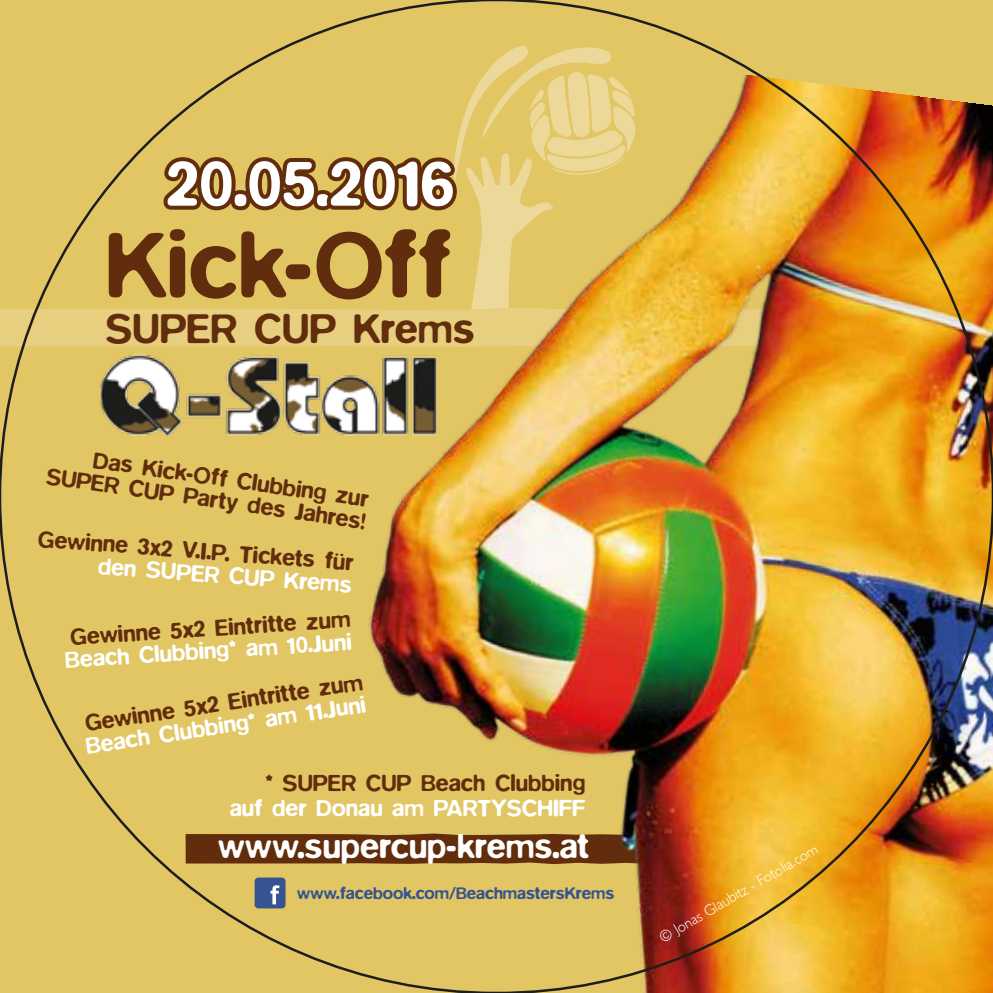
<style>
.page{position:relative;width:993px;height:993px;background:#fff}
.page>*{position:absolute;margin:0;border:0;box-sizing:border-box;transform-origin:0 0}
.t1{font:500 95.75px "Blur";color:#612d0d}
.t2{font:500 42.5px "Blur";color:#612d0d}
.t3{font:500 35px "Blur";color:#fff}
.t4{font:500 23.75px/22.5px "Blur";color:#612d0d;text-align:right}
.t5{font:500 23.75px "Blur";color:#fff}
.t6{font:500 17.25px "Blur";color:#355491}
.t7{font:300 15px "Gill Sans";color:#fff}
</style>
<div class="page">
<img style="left:0;top:0;width:992px;height:992px">
<div style="left:254px;top:877px;width:31px;height:31px;background:#355491;border-radius:4px"></div>
<svg style="left:270px;top:885px;width:9px;height:19px"></svg>
<svg style="left:0;top:41px;width:992px;height:306px;background:#deb556"></svg>
<img style="left:95px;top:354px;width:346px;height:81px">
<h1 class="t1" style="left:105px;top:209px;width:347px">Kick-Off</h1>
<h2 class="t2" style="left:105px;top:303px;width:371px">SUPER CUP Krems</h2>
<p class="t4" style="left:51px;top:442px;width:324px;rotate:8deg">Das Kick-Off Clubbing zur<br>SUPER CUP Party des Jahres!</p>
<p class="t4" style="left:39px;top:528px;width:318px;rotate:4deg">G ew inne 3x2 V.I.P. Tickets für</p>
<p class="t5" style="left:99px;top:552px;width:256px;rotate:4deg">den SUPER CUP Krem s</p>
<p class="t4" style="left:70px;top:626px;width:274px;rotate:-4deg">G ew inne 5x2 Eintritte zum</p>
<p class="t5" style="left:64px;top:646px;width:288px;rotate:-4deg">Beach Clubbing* am 10.Juni</p>
<p class="t4" style="left:83px;top:713px;width:274px;rotate:-9deg">G ew inne 5x2 Eintritte zum</p>
<p class="t5" style="left:84px;top:733px;width:284px;rotate:-9deg">Beach Clubbing* am 11.Juni</p>
<p class="t4" style="left:265px;top:771px;width:321px">* SUPER CUP Beach Clubbing</p>
<p class="t5" style="left:230px;top:793px;width:357px">auf der Donau am PARTYSCHIFF</p>
<h3 class="t3" style="left:218px;top:825px;width:372px">www.supercup-krems.at</h3>
<p class="t6" style="left:297px;top:882px;width:319px">www.facebook.com/BeachmastersKrems</p>
<p class="t7" style="left:654px;top:927px;width:181px;rotate:-30deg">© Jonas Glaubitz - Fotolia.com</p>
</div>
